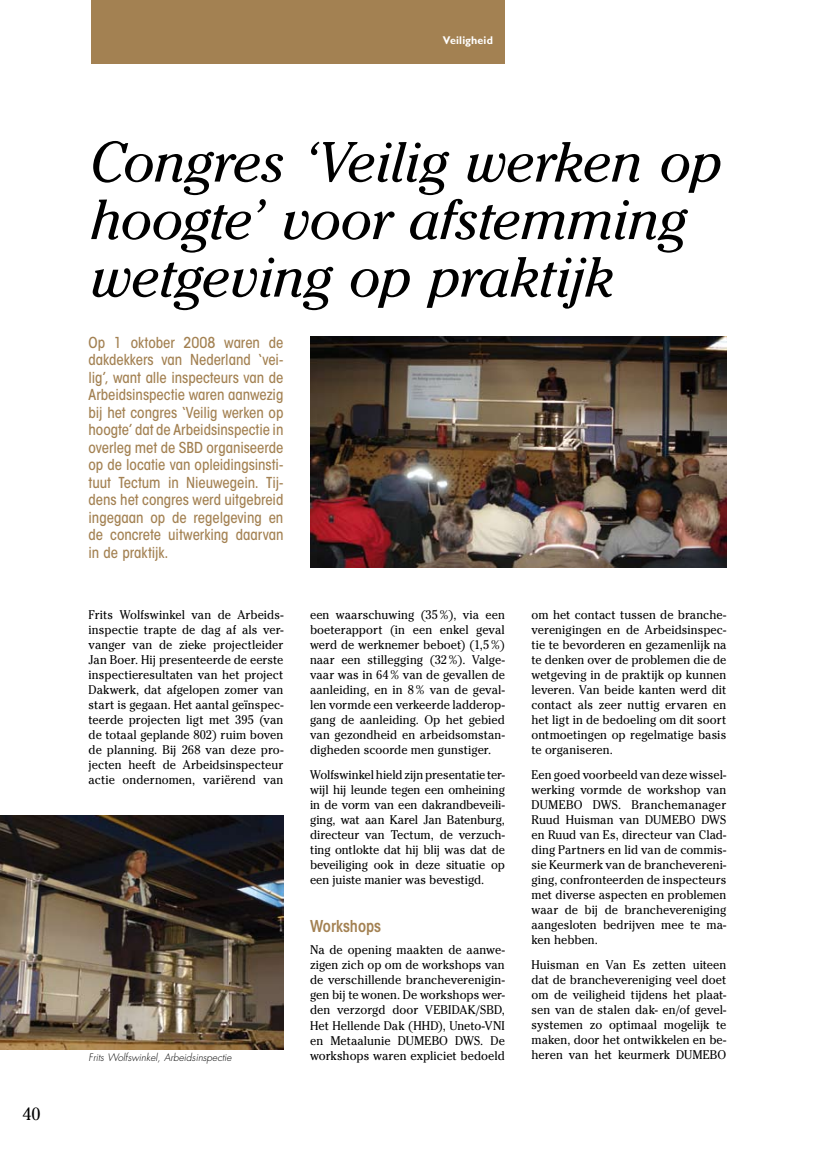
<style>
.page{position:relative;width:815px;height:1152px;background:#fff}
.page>*{position:absolute;margin:0;border:0;box-sizing:border-box;transform-origin:0 0}
.t1{font:italic 56.25px/57.5px "Cheltenham Std";letter-spacing:-.015em;color:#000}
.t2{font:17.5px "Cheltenham Std";color:#000}
.t3{font:600 condensed 16.25px "ITC Avant Garde Std";color:#a38152}
.t4{font:500 condensed 15px/17.5px "ITC Avant Garde Std";letter-spacing:-.005em;color:#a38152;text-align:justify}
.t5{font:12.5px/15px "Cheltenham Std";color:#000;text-align:justify;scale:.95 1}
.t6{font:700 11.25px "Gill Sans Std";letter-spacing:.015em;color:#fff;scale:.95 1}
.t7{font:italic 300 10px "Futura Std";color:#000}
</style>
<div class="page">
<div style="left:91px;top:0;width:414px;height:64px;background:#a38152"></div>
<img style="left:310px;top:337px;width:416px;height:230px">
<img style="left:0;top:815px;width:283px;height:234px">
<h2 class="t2" style="left:23px;top:1103px;width:20px">40</h2>
<p class="t6" style="left:443px;top:34px;width:54px">Veiligheid</p>
<h1 class="t1" style="left:90px;top:133px;width:633px">Congres ‘Veilig werken op hoogte’ voor afstemming wetgeving op praktijk</h1>
<p class="t4" style="left:89px;top:334px;width:196px">Op 1 oktober 2008 waren de dakdekkers van Nederland ‘vei&shy;lig’, want alle inspecteurs van de Arbeidsinspectie waren aanwezig bij het congres ‘Veilig werken op hoogte’ dat de Arbeidsinspectie in overleg met de SBD organiseerde op de locatie van opleidingsinsti&shy;tuut Tectum in Nieuwegein. Tij&shy;dens het congres werd uitgebreid ingegaan op de regelgeving en de concrete uitwerking daarvan in de praktijk.</p>
<p class="t5" style="left:89px;top:607px;width:207px">Frits Wolfswinkel van de Arbeids&shy;inspectie trapte de dag af als ver&shy;vanger van de zieke projectleider Jan Boer. Hij presenteerde de eerste inspectieresultaten van het project Dakwerk, dat afgelopen zomer van start is gegaan. Het aantal geïnspec&shy;teerde projecten ligt met 395 (van de totaal geplande 802) ruim boven de planning. Bij 268 van deze pro&shy;jecten heeft de Arbeidsinspecteur actie ondernomen, variërend van</p>
<p class="t5" style="left:310px;top:607px;width:207px">een waarschuwing (35%), via een boeterapport (in een enkel geval werd de werknemer beboet) (1,5%) naar een stillegging (32%). Valge&shy;vaar was in 64% van de gevallen de aanleiding, en in 8% van de geval&shy;len vormde een verkeerde ladderop&shy;gang de aanleiding. Op het gebied van gezondheid en arbeidsomstan&shy;digheden scoorde men gunstiger.</p>
<p class="t5" style="left:310px;top:767px;width:207px">Wolfswinkel hield zijn presentatie ter&shy;wijl hij leunde tegen een omheining in de vorm van een dakrandbeveili&shy;ging, wat aan Karel Jan Batenburg, directeur van Tectum, de verzuch&shy;ting ontlokte dat hij blij was dat de beveiliging ook in deze situatie op een juiste manier was bevestigd.</p>
<h3 class="t3" style="left:310px;top:916px;width:73px">Workshops</h3>
<p class="t5" style="left:310px;top:942px;width:207px">Na de opening maakten de aanwe&shy;zigen zich op om de workshops van de verschillende brancheverenigin&shy;gen bij te wonen. De workshops wer&shy;den verzorgd door VEBIDAK/SBD, Het Hellende Dak (HHD), Uneto-VNI en Metaalunie DUMEBO DWS. De workshops waren expliciet bedoeld</p>
<p class="t7" style="left:89px;top:1051px;width:145px">Frits Wolfswinkel, Arbeidsinspectie</p>
<p class="t5" style="left:531px;top:607px;width:207px">om het contact tussen de branche&shy;verenigingen en de Arbeidsinspec&shy;tie te bevorderen en gezamenlijk na te denken over de problemen die de wetgeving in de praktijk op kunnen leveren. Van beide kanten werd dit contact als zeer nuttig ervaren en het ligt in de bedoeling om dit soort ontmoetingen op regelmatige basis te organiseren.</p>
<p class="t5" style="left:531px;top:767px;width:207px">Een goed voorbeeld van deze wissel&shy;werking vormde de workshop van DUMEBO DWS. Branchemanager Ruud Huisman van DUMEBO DWS en Ruud van Es, directeur van Clad&shy;ding Partners en lid van de commis&shy;sie Keurmerk van de branchevereni&shy;ging, confronteerden de inspecteurs met diverse aspecten en problemen waar de bij de branche-vereniging aangesloten bedrijven mee te ma&shy;ken hebben.</p>
<p class="t5" style="left:531px;top:957px;width:207px">Huisman en Van Es zetten uiteen dat de branchevereniging veel doet om de veiligheid tijdens het plaat&shy;sen van de stalen dak- en/of gevel&shy;systemen zo optimaal mogelijk te maken, door het ontwikkelen en be&shy;heren van het keurmerk DUMEBO</p>
</div>
